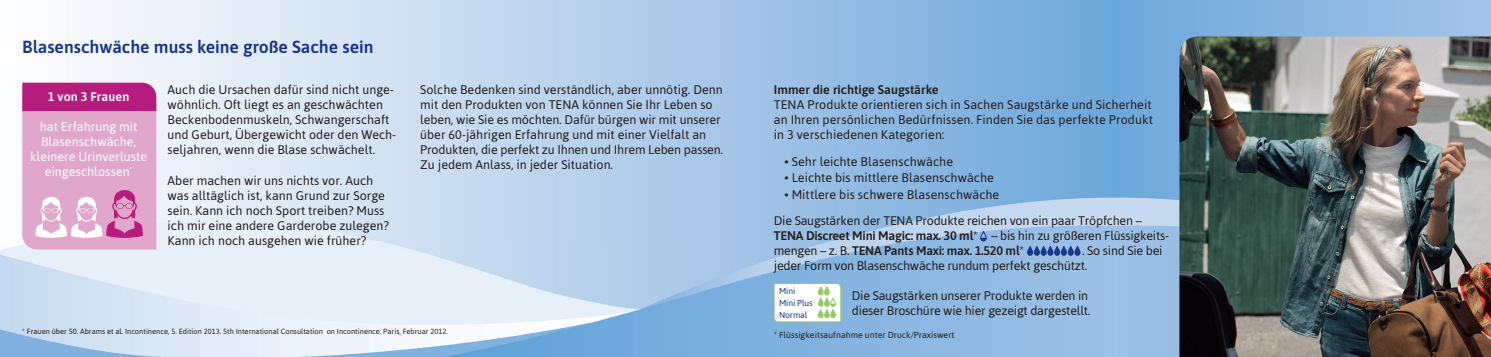
<style>
.page{position:relative;width:1491px;height:357px;background:#fff}
.page>*{position:absolute;margin:0;border:0;box-sizing:border-box;transform-origin:0 0}
.t1{font:600 17.5px "Asap";color:#19368a}
.t2{font:12.5px/15px "Asap";color:#231f20}
.t3{font:12.5px/15px "Asap";letter-spacing:-.02em;color:#231f20}
.t4{font:600 12.5px/15px "Asap";letter-spacing:-.02em;color:#231f20}
.t5{font:12.5px/15px "Asap";letter-spacing:.005em;color:#fff;text-align:center}
.t6{font:600 12.5px "Asap";color:#231f20}
.t7{font:600 12.5px "Asap";letter-spacing:.005em;color:#fff}
.t8{font:8.75px "Asap";color:#231f20}
.t9{font:8.62px/11.5px "Asap";letter-spacing:-.01em;color:#19368a}
.t10{font:7.5px "Asap";color:#231f20}
.s1{font-weight:400}
</style>
<div class="page">
<img style="left:0;top:0;width:1490px;height:356px">
<img style="left:1179px;top:36px;width:311px;height:320px">
<div style="left:980px;top:231px;width:6px;height:10px;border:1px solid #19368a;border-radius:3px"></div>
<div style="left:1074px;top:246px;width:6px;height:9px;background:#19368a;border-radius:3px"></div>
<div style="left:1074px;top:246px;width:6px;height:9px;border:1px solid #19368a;border-radius:3px"></div>
<div style="left:1068px;top:246px;width:5px;height:9px;background:#19368a;border-radius:3px"></div>
<div style="left:1067px;top:246px;width:6px;height:9px;border:1px solid #19368a;border-radius:3px"></div>
<div style="left:1047px;top:246px;width:5px;height:9px;background:#19368a;border-radius:3px"></div>
<div style="left:1047px;top:246px;width:6px;height:9px;border:1px solid #19368a;border-radius:3px"></div>
<div style="left:1041px;top:246px;width:5px;height:9px;background:#19368a;border-radius:3px"></div>
<div style="left:1040px;top:246px;width:6px;height:9px;border:1px solid #19368a;border-radius:3px"></div>
<div style="left:1034px;top:246px;width:5px;height:9px;background:#19368a;border-radius:3px"></div>
<div style="left:1033px;top:246px;width:6px;height:9px;border:1px solid #19368a;border-radius:3px"></div>
<div style="left:1027px;top:246px;width:5px;height:9px;background:#19368a;border-radius:3px"></div>
<div style="left:1027px;top:246px;width:6px;height:9px;border:1px solid #19368a;border-radius:3px"></div>
<div style="left:1054px;top:246px;width:5px;height:9px;background:#19368a;border-radius:3px"></div>
<div style="left:1054px;top:246px;width:6px;height:9px;border:1px solid #19368a;border-radius:3px"></div>
<div style="left:1061px;top:246px;width:5px;height:9px;background:#19368a;border-radius:3px"></div>
<div style="left:1060px;top:246px;width:6px;height:9px;border:1px solid #19368a;border-radius:3px"></div>
<svg style="left:22px;top:83px;width:134px;height:166px;background:#d98fbe"></svg>
<svg style="left:773px;top:282px;width:68px;height:40px"></svg>
<div style="left:830px;top:298px;width:5px;height:8px;border:1px solid #95cb64;border-radius:2px"></div>
<h1 class="t1" style="left:22px;top:40px;width:353px">Blasenschwäche muss keine große Sache sein</h1>
<p class="t7" style="left:48px;top:92px;width:83px">1 von 3 Frauen</p>
<p class="t5" style="left:30px;top:120px;width:118px">hat Erfahrung mit<br>Blasenschwäche, kleinere Urinverluste eingeschlossen<sup>*</sup></p>
<p class="t2" style="left:168px;top:83px;width:230px">Auch die Ursachen dafür sind nicht unge&shy;wöhnlich. Oft liegt es an geschwächten Beckenbodenmuskeln, Schwangerschaft und Geburt, Übergewicht oder den Wech&shy;seljahren, wenn die Blase schwächelt.</p>
<p class="t2" style="left:168px;top:173px;width:223px">Aber machen wir uns nichts vor. Auch was alltäglich ist, kann Grund zur Sorge sein. Kann ich noch Sport treiben? Muss ich mir eine andere Garderobe zulegen?<br>Kann ich noch ausgehen wie früher?</p>
<p class="t2" style="left:420px;top:83px;width:304px">Solche Bedenken sind verständlich, aber unnötig. Denn mit den Produkten von TENA können Sie Ihr Leben so leben, wie Sie es möchten. Dafür bürgen wir mit unserer über 60-jährigen Erfahrung und mit einer Vielfalt an Produkten, die perfekt zu Ihnen und Ihrem Leben passen.<br>Zu jedem Anlass, in jeder Situation.</p>
<p class="t10" style="left:22px;top:327px;width:427px">* Frauen über 50. Abrams et al. Incontinence, 5. Edition 2013. 5th International Consultation on Incontinence. Paris, Februar 2012.</p>
<p class="t6" style="left:773px;top:85px;width:166px">Immer die richtige Saugstärke</p>
<p class="t2" style="left:773px;top:98px;width:381px;text-align:justify">TENA Produkte orientieren sich in Sachen Saugstärke und Sicherheit an Ihren persönlichen Bedürfnissen. Finden Sie das perfekte Produkt in 3 verschiedenen Kategorien:</p>
<p class="t2" style="left:784px;top:154px;width:170px">• Sehr leichte Blasenschwäche</p>
<p class="t2" style="left:784px;top:171px;width:211px">• Leichte bis mittlere Blasenschwäche</p>
<p class="t3" style="left:773px;top:182px;width:369px;line-height:26px;text-indent:11px">• Mittlere bis schwere Blasenschwäche<br>Die Saugstärken der TENA Produkte reichen von ein paar Tröpfchen –</p>
<p class="t4" style="left:773px;top:229px;width:396px">TENA Discreet Mini Magic: max. 30 ml<span class="s1">* – bis hin zu größeren Flüssigkeits&shy;mengen – z. B.</span> TENA Pants Maxi: max. 1.520 ml<span class="s1">*</span></p>
<p class="t3" style="left:773px;top:244px;width:390px;text-indent:308px">. So sind Sie bei jeder Form von Blasenschwäche rundum perfekt geschützt.</p>
<p class="t3" style="left:851px;top:289px;width:240px">Die Saugstärken unserer Produkte werden in dieser Broschüre wie hier gezeigt dargestellt.</p>
<p class="t9" style="left:779px;top:286px;width:35px">Mini<br>Mini Plus<br>Normal</p>
<p class="t8" style="left:773px;top:331px;width:182px">* Flüssigkeitsaufnahme unter Druck/Praxiswert</p>
</div>
